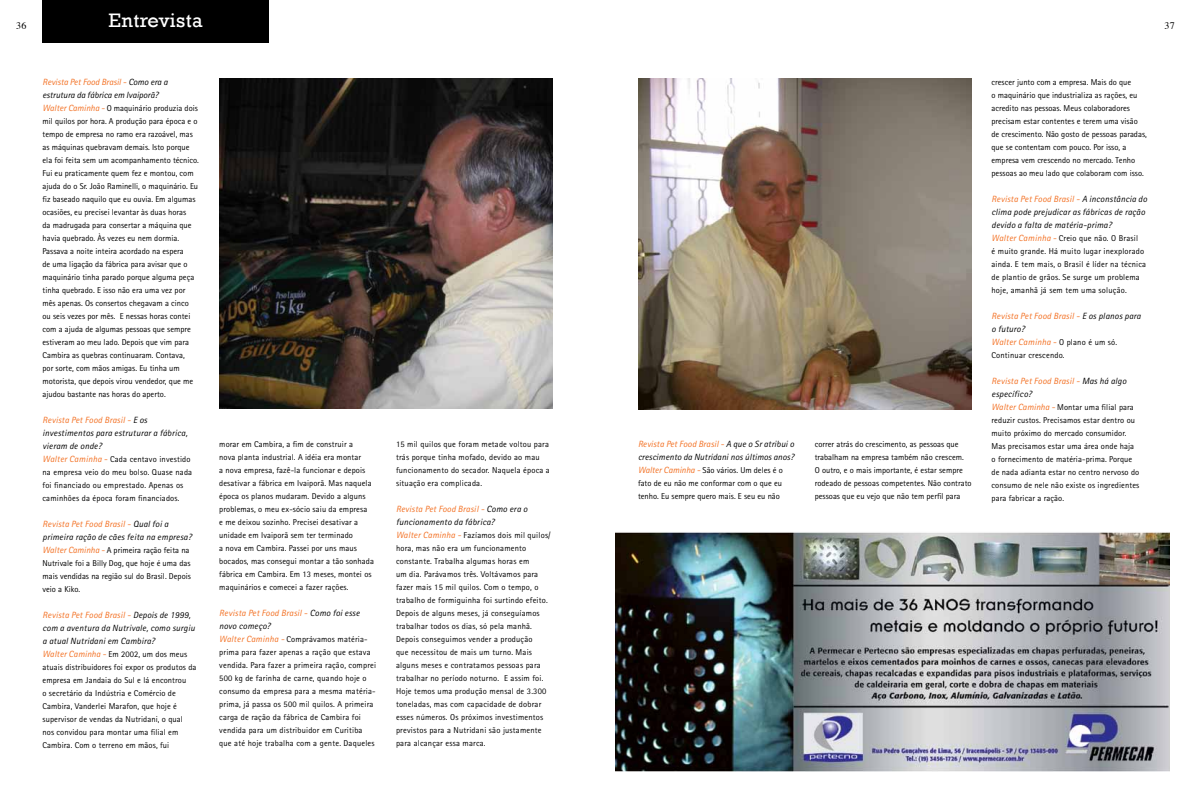
<style>
.page{position:relative;width:1191px;height:794px;background:#fff}
.page>*{position:absolute;margin:0;border:0;box-sizing:border-box;transform-origin:0 0}
.t1{font:20px "Rockwell";letter-spacing:.02em;color:#fff}
.t2{font:10px "Times";color:#000}
.t3{font:italic 9px/13px "Rotis Sans Serif";letter-spacing:.02em;color:#000}
.t4{font:italic 9px/13px "Rotis Sans Serif";letter-spacing:.02em;color:#f36f21}
.t5{font:italic 9px/13px "Rotis Sans Serif";color:#000}
.t6{font:8.5px/13px "Rotis Sans Serif";letter-spacing:.01em;color:#000}
.s1{color:#f36f21}
.s2{font-style:italic;font-size:9px;color:#f36f21}
.s3{color:#000}
.s4{font-style:normal;font-size:8.5px;color:#000}
</style>
<div class="page">
<div style="left:43px;top:0;width:226px;height:43px;background:#000"></div>
<img style="left:219px;top:79px;width:334px;height:329px">
<img style="left:638px;top:79px;width:333px;height:330px">
<img style="left:615px;top:532px;width:554px;height:239px">
<p class="t2" style="left:16px;top:16px;width:12px">36</p>
<h1 class="t1" style="left:109px;top:9px;width:96px">Entrevista</h1>
<p class="t2" style="left:1164px;top:16px;width:12px">37</p>
<p class="t5" style="left:43px;top:76px;width:127px"><span class="s1">Revista Pet Food Brasil -</span> Como era a estrutura da fábrica em Ivaiporã?</p>
<p class="t6" style="left:43px;top:102px;width:158px"><span class="s2">Walter Caminha -</span> O maquinário produzia dois mil quilos por hora. A produção para época e o tempo de empresa no ramo era razoável, mas as máquinas quebravam demais. Isto porque ela foi feita sem um acompanhamento técnico.<br>Fui eu praticamente quem fez e montou, com ajuda do o Sr. João Raminelli, o maquinário. Eu fiz baseado naquilo que eu ouvia. Em algumas ocasiões, eu precisei levantar às duas horas<br>da madrugada para consertar a máquina que havia quebrado. Às vezes eu nem dormia.<br>Passava a noite inteira acordado na espera<br>de uma ligação da fábrica para avisar que o maquinário tinha parado porque alguma peça tinha quebrado. E isso não era uma vez por mês apenas. Os consertos chegavam a cinco ou seis vezes por mês. E nessas horas contei com a ajuda de algumas pessoas que sempre estiveram ao meu lado. Depois que vim para Cambira as quebras continuaram. Contava,<br>por sorte, com mãos amigas. Eu tinha um motorista, que depois virou vendedor, que me ajudou bastante nas horas do aperto.</p>
<p class="t3" style="left:43px;top:414px;width:146px"><span class="s1">Revista Pet Food Brasil -</span> E os investimentos para estruturar a fábrica, vieram de onde?</p>
<p class="t6" style="left:43px;top:453px;width:151px"><span class="s2">Walter Caminha -</span> Cada centavo investido na empresa veio do meu bolso. Quase nada foi financiado ou emprestado. Apenas os caminhões da época foram financiados.</p>
<p class="t3" style="left:43px;top:518px;width:151px"><span class="s1">Revista Pet Food Brasil -</span> Qual foi a primeira ração de cães feita na empresa?</p>
<p class="t6" style="left:43px;top:544px;width:150px"><span class="s2">Walter Caminha -</span> A primeira ração feita na Nutrivale foi a Billy Dog, que hoje é uma das mais vendidas na região sul do Brasil. Depois veio a Kiko.</p>
<p class="t3" style="left:43px;top:609px;width:154px"><span class="s1">Revista Pet Food Brasil -</span> Depois de 1999, com a aventura da Nutrivale, como surgiu a atual Nutridani em Cambira?</p>
<p class="t6" style="left:43px;top:648px;width:155px"><span class="s2">Walter Caminha -</span> Em 2002, um dos meus atuais distribuidores foi expor os produtos da empresa em Jandaia do Sul e lá encontrou<br>o secretário da Indústria e Comércio de Cambira, Vanderlei Marafon, que hoje é supervisor de vendas da Nutridani, o qual nos convidou para montar uma filial em Cambira. Com o terreno em mãos, fui</p>
<p class="t6" style="left:219px;top:438px;width:156px">morar em Cambira, a fim de construir a<br>nova planta industrial. A idéia era montar<br>a nova empresa, fazê-la funcionar e depois desativar a fábrica em Ivaiporã. Mas naquela época os planos mudaram. Devido a alguns problemas, o meu ex-sócio saiu da empresa<br>e me deixou sozinho. Precisei desativar a unidade em Ivaiporã sem ter terminado<br>a nova em Cambira. Passei por uns maus bocados, mas consegui montar a tão sonhada fábrica em Cambira. Em 13 meses, montei os maquinários e comecei a fazer rações.</p>
<p class="t3" style="left:219px;top:607px;width:142px"><span class="s1">Revista Pet Food Brasil -</span> Como foi esse novo começo?</p>
<p class="t6" style="left:219px;top:633px;width:158px"><span class="s2">Walter Caminha -</span> Comprávamos matéria&shy;prima para fazer apenas a ração que estava vendida. Para fazer a primeira ração, comprei 500 kg de farinha de carne, quando hoje o consumo da empresa para a mesma matéria&shy;prima, já passa os 500 mil quilos. A primeira carga de ração da fábrica de Cambira foi vendida para um distribuidor em Curitiba que até hoje trabalha com a gente. Daqueles</p>
<p class="t6" style="left:396px;top:438px;width:155px">15 mil quilos que foram metade voltou para trás porque tinha mofado, devido ao mau funcionamento do secador. Naquela época a situação era complicada.</p>
<p class="t3" style="left:396px;top:503px;width:133px"><span class="s1">Revista Pet Food Brasil -</span> Como era o funcionamento da fábrica?</p>
<p class="t6" style="left:396px;top:529px;width:156px"><span class="s2">Walter Caminha -</span> Fazíamos dois mil quilos/ hora, mas não era um funcionamento constante. Trabalha algumas horas em<br>um dia. Parávamos três. Voltávamos para fazer mais 15 mil quilos. Com o tempo, o trabalho de formiguinha foi surtindo efeito.<br>Depois de alguns meses, já conseguíamos trabalhar todos os dias, só pela manhã.<br>Depois conseguimos vender a produção<br>que necessitou de mais um turno. Mais alguns meses e contratamos pessoas para trabalhar no período noturno. E assim foi.<br>Hoje temos uma produção mensal de 3.300 toneladas, mas com capacidade de dobrar esses números. Os próximos investimentos previstos para a Nutridani são justamente para alcançar essa marca.</p>
<p class="t3" style="left:638px;top:438px;width:158px"><span class="s1">Revista Pet Food Brasil -</span> A que o Sr atribui o crescimento da Nutridani nos últimos anos?</p>
<p class="t6" style="left:638px;top:464px;width:146px;text-align:justify"><span class="s2">Walter Caminha -</span> São vários. Um deles é o fato de eu não me conformar com o que eu tenho. Eu sempre quero mais. E seu eu não</p>
<p class="t6" style="left:814px;top:438px;width:158px">correr atrás do crescimento, as pessoas que trabalham na empresa também não crescem.<br>O outro, e o mais importante, é estar sempre rodeado de pessoas competentes. Não contrato pessoas que eu vejo que não tem perfil para</p>
<p class="t6" style="left:991px;top:76px;width:157px">crescer junto com a empresa. Mais do que<br>o maquinário que industrializa as rações, eu acredito nas pessoas. Meus colaboradores precisam estar contentes e terem uma visão de crescimento. Não gosto de pessoas paradas, que se contentam com pouco. Por isso, a empresa vem crescendo no mercado. Tenho pessoas ao meu lado que colaboram com isso.</p>
<p class="t3" style="left:991px;top:193px;width:157px"><span class="s1">Revista Pet Food Brasil -</span> A inconstância do clima pode prejudicar as fábricas de ração devido a falta de matéria-prima?</p>
<p class="t6" style="left:991px;top:232px;width:156px"><span class="s2">Walter Caminha -</span> Creio que não. O Brasil<br>é muito grande. Há muito lugar inexplorado ainda. E tem mais, o Brasil é líder na técnica de plantio de grãos. Se surge um problema hoje, amanhã já sem tem uma solução.</p>
<p class="t4" style="left:991px;top:310px;width:151px">Revista Pet Food Brasil - <span class="s3">E os planos para o futuro?<br></span>Walter Caminha - <span class="s4">O plano é um só.</span></p>
<p class="t6" style="left:991px;top:349px;width:75px">Continuar crescendo.</p>
<p class="t4" style="left:991px;top:375px;width:136px">Revista Pet Food Brasil - <span class="s3">Mas há algo específico?</span></p>
<p class="t6" style="left:991px;top:401px;width:149px"><span class="s2">Walter Caminha -</span> Montar uma filial para reduzir custos. Precisamos estar dentro ou muito próximo do mercado consumidor.<br>Mas precisamos estar uma área onde haja o fornecimento de matéria-prima. Porque de nada adianta estar no centro nervoso do consumo de nele não existe os ingredientes para fabricar a ração.</p>
</div>
